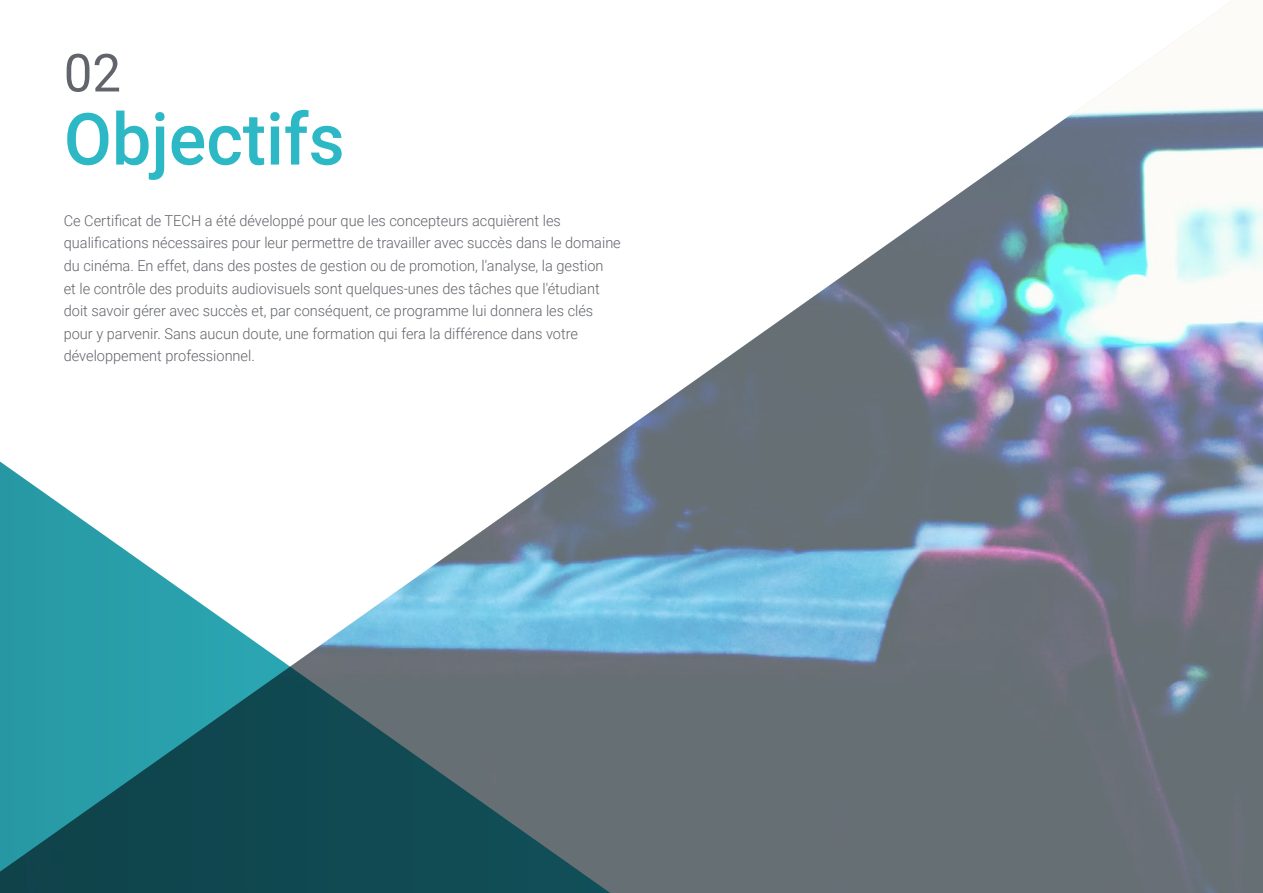
<style>
.page{position:relative;width:1263px;height:893px;background:#fff}
.page>*{position:absolute;margin:0;border:0;box-sizing:border-box;transform-origin:0 0}
.t1{font:500 72px "Roboto";color:#2db8c5}
.t2{font:52.5px "Roboto";color:#61646a}
.t3{font:300 15px/22.5px "Roboto";color:#61646a}
</style>
<div class="page">
<img style="left:602px;top:0;width:661px;height:893px">
<svg style="left:0;top:446px;width:640px;height:447px"></svg>
<h2 class="t2" style="left:64px;top:36px;width:59px">02</h2>
<h1 class="t1" style="left:64px;top:89px;width:282px">Objectifs</h1>
<p class="t3" style="left:64px;top:209px;width:558px">Ce Certificat de TECH a été développé pour que les concepteurs acquièrent les qualifications nécessaires pour leur permettre de travailler avec succès dans le domaine du cinéma. En effet, dans des postes de gestion ou de promotion, l'analyse, la gestion<br>et le contrôle des produits audiovisuels sont quelques-unes des tâches que l'étudiant doit savoir gérer avec succès et, par conséquent, ce programme lui donnera les clés pour y parvenir. Sans aucun doute, une formation qui fera la différence dans votre développement professionnel.</p>
</div>
